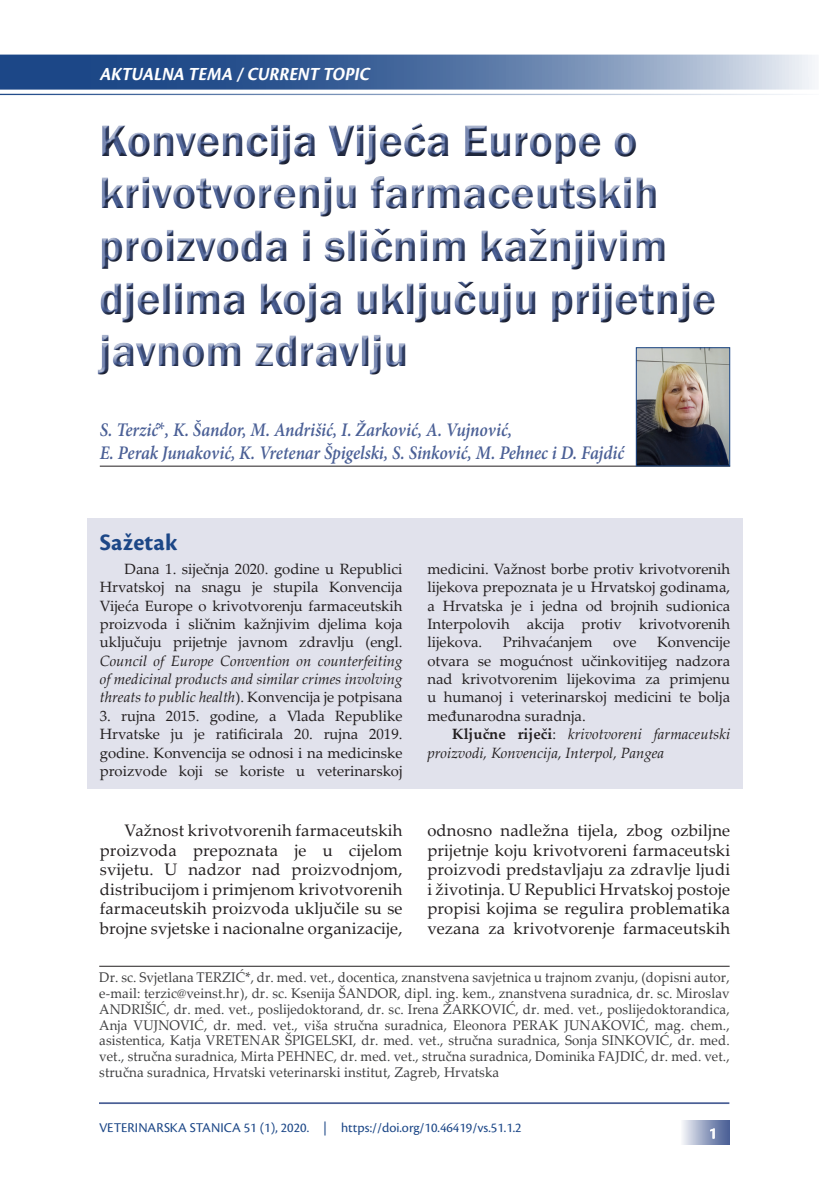
<style>
.page{position:relative;width:819px;height:1191px;background:#fff}
.page>*{position:absolute;margin:0;border:0;box-sizing:border-box;transform-origin:0 0}
.t1{font:600 45.5px/52.5px "Franklin Gothic";color:#4b6096}
.PODNASLOV{font:700 24.5px "Cronos Pro";letter-spacing:.01em;color:#1c4787}
.autor{font:italic 600 19.25px/22.8px "Minion Pro";letter-spacing:-.005em;color:#4b6096;scale:.9 1}
.heder_lijevi{font:italic 700 19.25px "Cronos Pro";color:#fff;scale:.9 1}
.TEKST{font:16.62px/19.6px "Palatino Linotype";letter-spacing:.01em;color:#231f20;text-align:justify}
.t2{font:15.75px "Cronos Pro";color:#fff}
.sazetak{font:14.88px/18.4px "Palatino Linotype";color:#231f20;text-align:justify}
.sazetak-2{font:italic 14.88px/18.4px "Palatino Linotype";color:#231f20}
.autori{font:14px/15.8px "Palatino Linotype";letter-spacing:.01em;color:#3e3e3f;text-align:justify;scale:.95 1}
.t3{font:14px "Cronos Pro";color:#1c4787}
.s1{font-family:"Palatino Linotype";font-weight:400;font-style:normal}
.s2{font-style:italic}
.s3{font-weight:700;font-style:normal}
.s4{font-style:normal}
</style>
<div class="page">
<hr style="left:99px;top:1102px;width:630px;height:2px;background:#4b6096">
<svg style="left:0;top:55px;width:815px;height:35px;background:#5d7ba9"></svg>
<hr style="left:0;top:94px;width:819px;height:1px;background:#1c4787">
<div style="left:680px;top:1120px;width:49px;height:25px;background:linear-gradient(to right,#f7f7fa,#435991)"></div>
<svg style="left:709px;top:1127px;width:6px;height:12px"></svg>
<svg style="left:98px;top:124px;width:617px;height:251px"></svg>
<hr style="left:100px;top:466px;width:630px;height:1px;background:#231f20">
<img style="left:637px;top:349px;width:91px;height:115px">
<div style="left:635px;top:347px;width:95px;height:119px;border:1px solid #1c4787"></div>
<hr style="left:99px;top:966px;width:630px;height:1px;background:#231f20">
<div style="left:87px;top:519px;width:655px;height:270px;background:#e1e2ec"></div>
<p class="heder_lijevi" style="left:99px;top:63px;width:306px">AKTUALNA TEMA /CURRENT TOPIC</p>
<h1 class="t1" style="left:99px;top:115px;width:618px">Konvencija Vijeća Europe o krivotvorenju farmaceutskih proizvoda i sličnim kažnjivim djelima koja uključuju prijetnje javnom zdravlju</h1>
<p class="autor" style="left:100px;top:418px;width:584px">S. Terzić<span class="s1">*</span>, K. Šandor, M. Andrišić, I. Žarković, A. Vujnović,<br>E. Perak Junaković, K. Vretenar Špigelski, S. Sinković, M. Pehnec i D. Fajdić</p>
<p class="PODNASLOV" style="left:100px;top:529px;width:79px">Sažetak</p>
<p class="sazetak" style="left:100px;top:559px;width:304px;text-indent:25px">Dana 1. siječnja 2020. godine u Republici Hrvatskoj na snagu je stupila Konvencija Vijeća Europe o krivotvorenju farmaceutskih proizvoda i sličnim kažnjivim djelima koja uključuju prijetnje javnom zdravlju (engl.<br><span class="s2">Council of Europe Convention on counterfeiting of medicinal products and similar crimes involving threats to public health</span>). Konvencija je potpisana</p>
<p class="sazetak" style="left:100px;top:706px;width:304px">3. rujna 2015. godine, a Vlada Republike Hrvatske ju je ratificirala 20. rujna 2019. godine. Konvencija se odnosi i na medicinske proizvode koji se koriste u veterinarskoj</p>
<p class="sazetak" style="left:427px;top:559px;width:304px">medicini. Važnost borbe protiv krivotvorenih lijekova prepoznata je u Hrvatskoj godinama, a Hrvatska je i jedna od brojnih sudionica Interpolovih akcija protiv krivotvorenih lijekova.</p>
<p class="sazetak" style="left:502px;top:632px;width:91px">Prihvaćanjem</p>
<p class="sazetak" style="left:613px;top:632px;width:25px">ove</p>
<p class="sazetak" style="left:427px;top:632px;width:304px;text-indent:230px">Konvencije otvara se mogućnost učinkovitijeg nadzora nad krivotvorenim lijekovima za primjenu u humanoj i veterinarskoj medicini te bolja međunarodna suradnja.</p>
<p class="sazetak-2" style="left:427px;top:724px;width:304px;text-indent:25px"><span class="s3">Ključne riječi</span><span class="s4">:</span> krivotvoreni farmaceutski proizvodi, Konvencija, Interpol, Pangea</p>
<p class="TEKST" style="left:100px;top:820px;width:304px;text-indent:25px">Važnost krivotvorenih farmaceutskih proizvoda prepoznata je u cijelom svijetu. U nadzor nad proizvodnjom, distribucijom i primjenom krivotvorenih farmaceutskih proizvoda uključile su se brojne svjetske i nacionalne organizacije,</p>
<p class="TEKST" style="left:427px;top:820px;width:304px">odnosno nadležna tijela, zbog ozbiljne prijetnje koju krivotvoreni farmaceutski proizvodi predstavljaju za zdravlje ljudi i životinja. U Republici Hrvatskoj postoje propisi kojima se regulira problematika vezana za krivotvorenje farmaceutskih</p>
<p class="autori" style="left:99px;top:969px;width:665px">Dr. sc. Svjetlana TERZIĆ*, dr. med. vet., docentica, znanstvena savjetnica u trajnom zvanju, (dopisni autor, e-mail: terzic@veinst.hr), dr. sc. Ksenija ŠANDOR, dipl. ing. kem., znanstvena suradnica, dr. sc. Miroslav ANDRIŠIĆ, dr. med. vet., poslijedoktorand, dr. sc. Irena ŽARKOVIĆ, dr. med. vet., poslijedoktorandica, Anja VUJNOVIĆ, dr. med. vet., viša stručna suradnica, Eleonora PERAK JUNAKOVIĆ, mag. chem., asistentica, Katja VRETENAR ŠPIGELSKI, dr. med. vet., stručna suradnica, Sonja SINKOVIĆ, dr. med. vet., stručna suradnica, Mirta PEHNEC, dr. med. vet., stručna suradnica, Dominika FAJDIĆ, dr. med. vet., stručna suradnica, Hrvatski veterinarski institut, Zagreb, Hrvatska</p>
<p class="t3" style="left:99px;top:1119px;width:424px">VETERINARSKA STANICA 51 (1), 2020. | https://doi.org/10.46419/vs.51.1.2</p>
<p class="t2" style="left:709px;top:1124px;width:9px">1</p>
</div>
